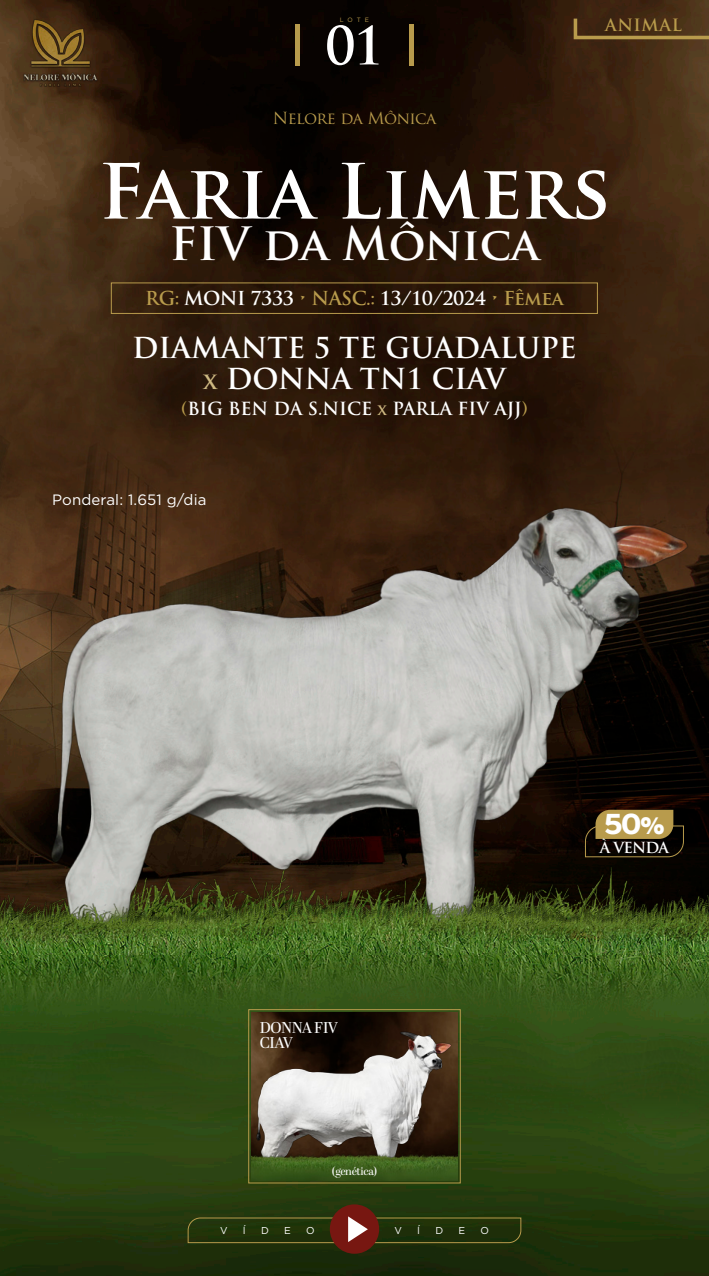
<style>
.page{position:relative;width:709px;height:1276px;background:#fff}
.page>*{position:absolute;margin:0;border:0;box-sizing:border-box;transform-origin:0 0}
.t1{font:700 74px "Trajan Pro";color:#fff}
.t2{font:700 51.25px "Trajan Pro";color:#fff}
.t3{font:700 44.75px "Trajan Pro";color:#fff}
.t4{font:700 28.12px "Trajan Pro";color:#fff}
.t5{font:900 27.38px "Final Six";color:#fff}
.t6{font:700 18.75px "Trajan Pro";letter-spacing:-.025em;color:#fff}
.t7{font:700 17.62px "Trajan Pro";color:#fff}
.t8{font:700 16.62px "Trajan Pro";letter-spacing:.03em;color:#b89b4c}
.t9{font:16.25px "Trajan Pro";letter-spacing:-.035em;color:#b89b4c}
.t10{font:15.62px/15px "Abril Display";letter-spacing:-.03em;color:#fff}
.t11{font:15px "Gotham";letter-spacing:.01em;color:#fff}
.t12{font:700 14.88px "Trajan Pro";letter-spacing:-.05em;color:#fff}
.t13{font:11px "Abril Display";letter-spacing:-.03em;color:#fff}
.t14{font:10px "Gotham";color:#fff}
.t15{font:6.25px "Gotham";color:#b89b4c}
.s1{color:#b89b4c}
.s2{font-size:22.5px;color:#ceb982}
.s3{font-size:15px;color:#ceb982}
.s4{font-size:22.5px}
</style>
<div class="page">
<img style="left:0;top:0;width:709px;height:91px">
<img style="left:0;top:91px;width:709px;height:759px">
<img style="left:0;top:850px;width:709px;height:426px">
<img style="left:0;top:880px;width:709px;height:261px">
<div style="left:330px;top:1204px;width:49px;height:49px;background:#771711;border-radius:50%"></div>
<svg style="left:187px;top:1216px;width:334px;height:27px;background:#383a14"></svg>
<div style="left:295px;top:25px;width:5px;height:41px;background:#b89b4c"></div>
<hr style="left:409px;top:25px;width:4px;height:41px;background:#b89b4c">
<div style="left:111px;top:283px;width:486px;height:31px;border:1px solid #b89b4c"></div>
<svg style="left:573px;top:17px;width:136px;height:22px;background:#583d1d"></svg>
<img style="left:14px;top:15px;width:93px;height:75px">
<img style="left:15px;top:492px;width:681px;height:389px">
<svg style="left:585px;top:810px;width:99px;height:47px;background:#5e4d25"></svg>
<div style="left:248px;top:1009px;width:212px;height:174px;border:1px solid #b89b4c"></div>
<img style="left:252px;top:1012px;width:205px;height:138px">
<img style="left:254px;top:1027px;width:199px;height:123px">
<img style="left:252px;top:1150px;width:205px;height:30px">
<img style="left:0;top:881px;width:709px;height:74px">
<p class="t15" style="left:340px;top:16px;width:31px">LOTE</p>
<p class="t8" style="left:605px;top:15px;width:78px">ANIMAL</p>
<p class="t2" style="left:325px;top:14px;width:60px">01</p>
<p class="t9" style="left:273px;top:108px;width:165px">Nelore da Mônica</p>
<p class="t1" style="left:98px;top:146px;width:514px">Faria Limers</p>
<p class="t3" style="left:169px;top:216px;width:372px">FIV da Mônica</p>
<p class="t6" style="left:145px;top:286px;width:420px"><span class="s1">RG:</span> MONI 7333 <span class="s1">• NASC.:</span> 13/10/2024 <span class="s1">• Fêmea</span></p>
<p class="t4" style="left:132px;top:330px;width:446px">DIAMANTE 5 TE GUADALUPE</p>
<p class="t4" style="left:203px;top:361px;width:304px"><span class="s2">x</span> DONNA TN1 CIAV</p>
<p class="t7" style="left:181px;top:397px;width:348px"><span class="s1">(</span>BIG BEN DA S.NICE <span class="s3">x</span> PARLA FIV AJJ<span class="s1">)</span></p>
<p class="t11" style="left:52px;top:491px;width:156px">Ponderal: 1.651 g/dia</p>
<p class="t10" style="left:260px;top:1020px;width:80px">DONNA FIV<br>CIAV</p>
<p class="t13" style="left:332px;top:1163px;width:47px">(genética)</p>
<p class="t14" style="left:220px;top:1224px;width:9px">V</p>
<p class="t14" style="left:243px;top:1224px;width:4px">Í</p>
<p class="t14" style="left:261px;top:1224px;width:9px">D</p>
<p class="t14" style="left:284px;top:1224px;width:8px">E</p>
<p class="t14" style="left:306px;top:1224px;width:10px">O</p>
<p class="t14" style="left:394px;top:1224px;width:9px">V</p>
<p class="t14" style="left:417px;top:1224px;width:4px">Í</p>
<p class="t14" style="left:435px;top:1224px;width:9px">D</p>
<p class="t14" style="left:458px;top:1224px;width:8px">E</p>
<p class="t14" style="left:480px;top:1224px;width:10px">O</p>
<p class="t5" style="left:604px;top:804px;width:62px">50<span class="s4">%</span></p>
<p class="t12" style="left:600px;top:838px;width:71px">À VENDA</p>
</div>
